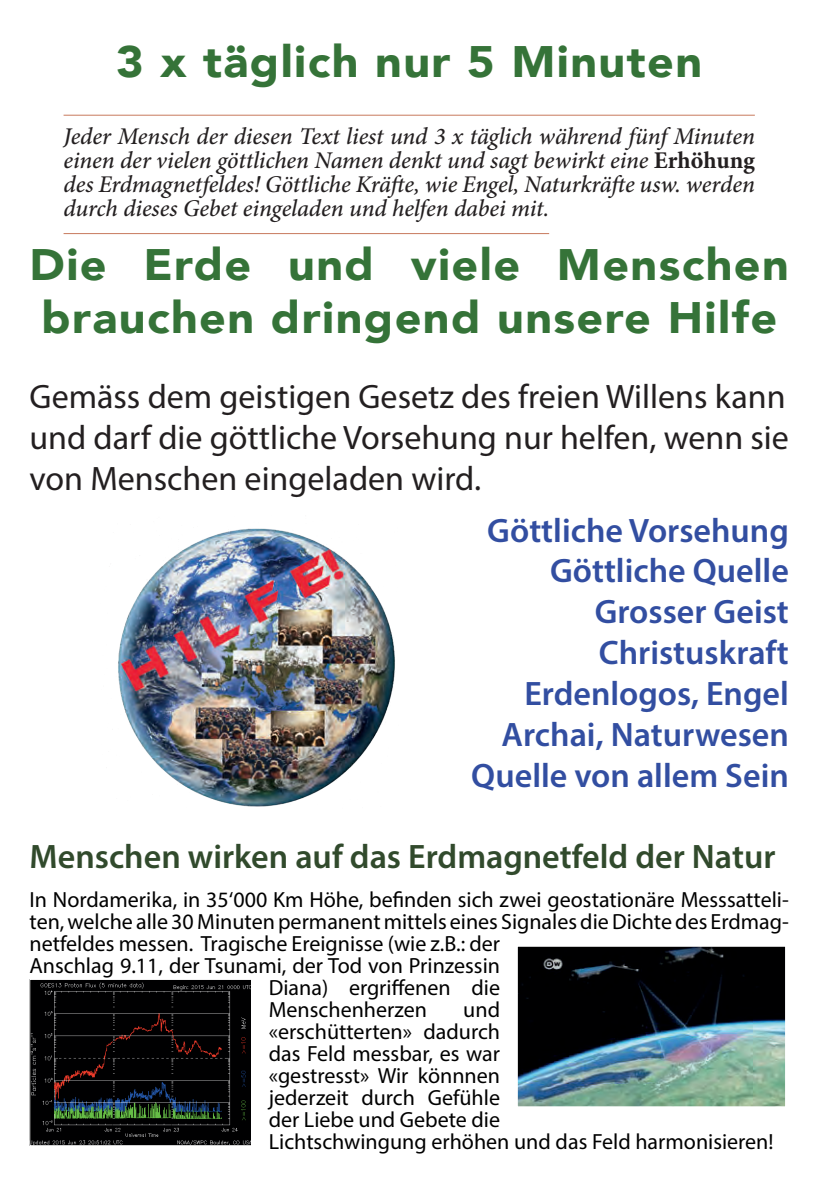
<style>
.page{position:relative;width:840px;height:1191px;background:#fff}
.page>*{position:absolute;margin:0;border:0;box-sizing:border-box;transform-origin:0 0}
.t1{font:900 44px/52.8px "Avenir";letter-spacing:.03em;color:#357338;scale:1.06 1}
.t2{font:34px/40.8px "Myriad Pro";color:#231f20;text-align:justify}
.t3{font:600 34px/40.8px "Myriad Pro";color:#324ea1;text-align:right}
.t4{font:600 34px "Myriad Pro";color:#314a2c}
.t5{font:italic 500 24px/24px "Minion Pro";letter-spacing:-.005em;color:#231f20;text-align:justify}
.t6{font:22px/22px "Myriad Pro";color:#000}
.s1{font-weight:700;font-style:normal}
</style>
<div class="page">
<hr style="left:63px;top:115px;width:691px;height:1px;background:#c8795d">
<hr style="left:63px;top:233px;width:486px;height:1px;background:#c8795d">
<img style="left:118px;top:528px;width:277px;height:279px">
<img style="left:519px;top:948px;width:264px;height:157px">
<div style="left:517px;top:946px;width:268px;height:161px;border:1px solid #fff"></div>
<img style="left:31px;top:981px;width:218px;height:163px">
<div style="left:29px;top:979px;width:222px;height:167px;border:1px solid #fff"></div>
<h1 class="t1" style="left:116px;top:34px;width:554px">3 x täglich nur 5 Minuten</h1>
<p class="t5" style="left:63px;top:124px;width:692px">Jeder Mensch der diesen Text liest und 3 x täglich während fünf Minuten einen der vielen göttlichen Namen denkt und sagt bewirkt eine <span class="s1">Erhöhung </span>des Erdmagnetfeldes! Göttliche Kräfte, wie Engel, Naturkräfte usw. werden durch dieses Gebet eingeladen und helfen dabei mit.</p>
<h1 class="t1" style="left:29px;top:237px;width:717px">Die Erde und viele Menschen brauchen dringend unsere Hilfe</h1>
<h2 class="t2" style="left:29px;top:375px;width:760px">Gemäss dem geistigen Gesetz des freien Willens kann und darf die göttliche Vorsehung nur helfen, wenn sie von Menschen eingeladen wird.</h2>
<h2 class="t3" style="left:471px;top:509px;width:319px">Göttliche Vorsehung<br>Göttliche Quelle<br>Grosser Geist<br>Christuskraft<br>Erdenlogos, Engel<br>Archai, Naturwesen<br>Quelle von allem Sein</h2>
<h2 class="t4" style="left:29px;top:835px;width:747px">Menschen wirken auf das Erdmagnetfeld der Natur</h2>
<p class="t6" style="left:29px;top:888px;width:760px">In Nordamerika, in 35‘000 Km Höhe, befinden sich zwei geostationäre Messsatteli-</p>
<p class="t6" style="left:29px;top:910px;width:760px">ten, welche alle 30 Minuten permanent mittels eines Signales die Dichte des Erdmag-</p>
<p class="t6" style="left:29px;top:932px;width:472px">netfeldes messen. Tragische Ereignisse (wie z.B.: der</p>
<p class="t6" style="left:29px;top:954px;width:472px">Anschlag 9.11, der Tsunami, der Tod von Prinzessin</p>
<p class="t6" style="left:268px;top:976px;width:233px">Diana) ergriffenen die</p>
<p class="t6" style="left:268px;top:998px;width:160px">Menschenherzen</p>
<p class="t6" style="left:268px;top:998px;width:506px;text-indent:194px">und<br>«erschütterten» dadurch<br>das Feld messbar, es war<br>«gestresst» Wir könnnen<br>jederzeit durch Gefühle<br>der Liebe und Gebete die<br>Lichtschwingung erhöhen und das Feld harmonisieren!</p>
</div>
